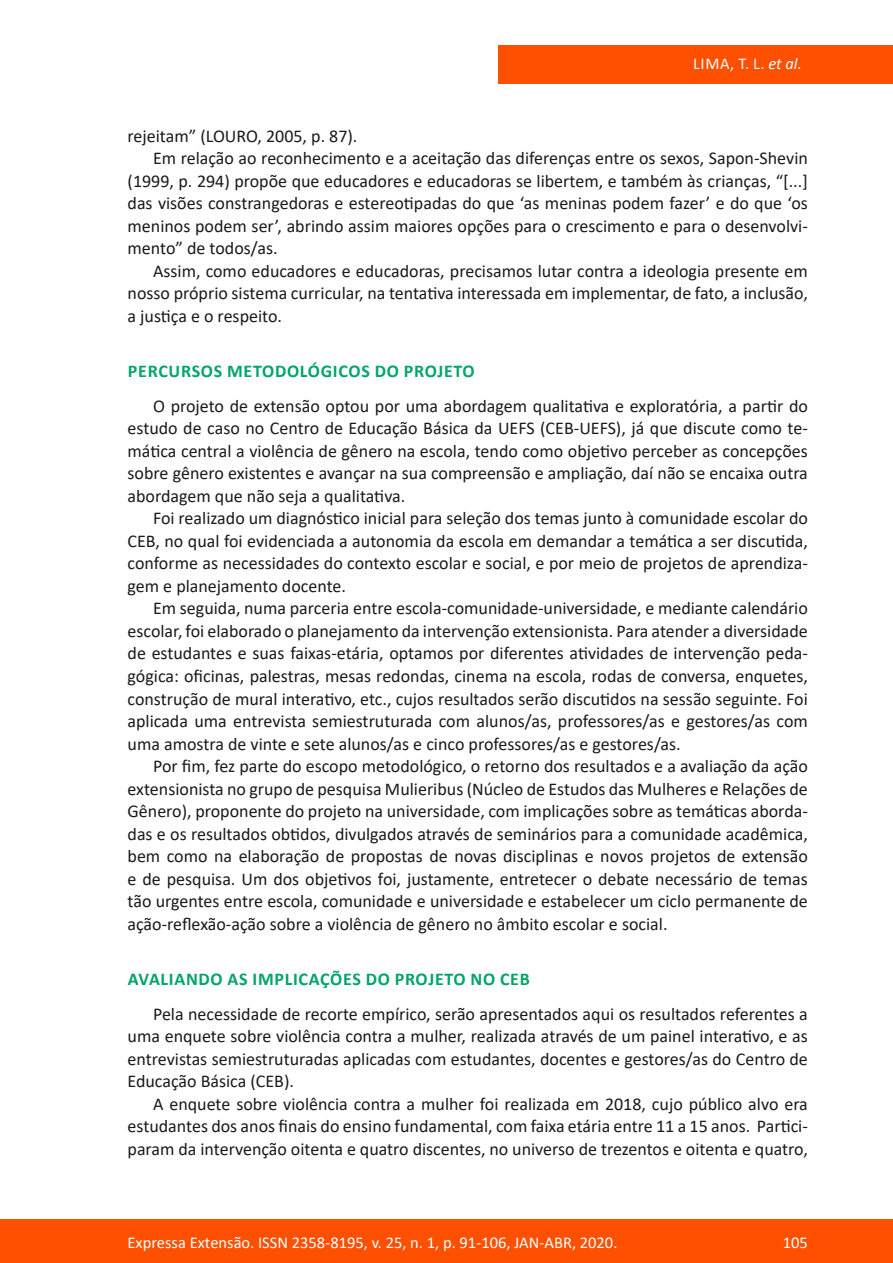
<style>
.page{position:relative;width:893px;height:1263px;background:#fff}
.page>*{position:absolute;margin:0;border:0;box-sizing:border-box;transform-origin:0 0}
.texto{font:18px/22.5px "Calibri";color:#1a1a1a;text-align:justify}
.subtitulo{font:700 18px "Calibri";letter-spacing:.04em;color:#00a567}
.t1{font:16.5px "Calibri";color:#fff}
.s1{font-style:italic}
</style>
<div class="page">
<div style="left:0;top:1219px;width:893px;height:44px;background:#ff4f00"></div>
<div style="left:498px;top:45px;width:395px;height:39px;background:#ff4f00"></div>
<p class="t1" style="left:693px;top:52px;width:110px">LIMA, T. L. <span class="s1">et al.</span></p>
<p class="texto" style="left:128px;top:124px;width:231px">rejeitam” (LOURO, 2005, p. 87).</p>
<p class="texto" style="left:128px;top:147px;width:682px;text-indent:26px">Em relação ao reconhecimento e a aceitação das diferenças entre os sexos, Sapon-Shevin (1999, p. 294) propõe que educadores e educadoras se libertem, e também às crianças, “[...] das visões constrangedoras e estereotipadas do que ‘as meninas podem fazer’ e do que ‘os meninos podem ser’, abrindo assim maiores opções para o crescimento e para o desenvolvi&shy;mento” de todos/as.</p>
<p class="texto" style="left:128px;top:259px;width:682px;text-indent:26px">Assim, como educadores e educadoras, precisamos lutar contra a ideologia presente em nosso próprio sistema curricular, na tentativa interessada em implementar, de fato, a inclusão, a justiça e o respeito.</p>
<p class="subtitulo" style="left:128px;top:359px;width:348px">PERCURSOS METODOLÓGICOS DO PROJETO</p>
<p class="texto" style="left:128px;top:394px;width:682px;text-indent:26px">O projeto de extensão optou por uma abordagem qualitativa e exploratória, a partir do estudo de caso no Centro de Educação Básica da UEFS (CEB-UEFS), já que discute como te&shy;mática central a violência de gênero na escola, tendo como objetivo perceber as concepções sobre gênero existentes e avançar na sua compreensão e ampliação, daí não se encaixa outra abordagem que não seja a qualitativa.</p>
<p class="texto" style="left:128px;top:507px;width:682px;text-indent:26px">Foi realizado um diagnóstico inicial para seleção dos temas junto à comunidade escolar do CEB, no qual foi evidenciada a autonomia da escola em demandar a temática a ser discutida, conforme as necessidades do contexto escolar e social, e por meio de projetos de aprendiza&shy;gem e planejamento docente.</p>
<p class="texto" style="left:128px;top:597px;width:682px;text-indent:26px">Em seguida, numa parceria entre escola-comunidade-universidade, e mediante calendário escolar, foi elaborado o planejamento da intervenção extensionista. Para atender a diversidade de estudantes e suas faixas-etária, optamos por diferentes atividades de intervenção peda&shy;gógica: oficinas, palestras, mesas redondas, cinema na escola, rodas de conversa, enquetes, construção de mural interativo, etc., cujos resultados serão discutidos na sessão seguinte. Foi aplicada uma entrevista semiestruturada com alunos/as, professores/as e gestores/as com uma amostra de vinte e sete alunos/as e cinco professores/as e gestores/as.</p>
<p class="texto" style="left:128px;top:754px;width:682px;text-indent:26px">Por fim, fez parte do escopo metodológico, o retorno dos resultados e a avaliação da ação extensionista no grupo de pesquisa Mulieribus (Núcleo de Estudos das Mulheres e Relações de Gênero), proponente do projeto na universidade, com implicações sobre as temáticas aborda&shy;das e os resultados obtidos, divulgados através de seminários para a comunidade acadêmica, bem como na elaboração de propostas de novas disciplinas e novos projetos de extensão e de pesquisa. Um dos objetivos foi, justamente, entretecer o debate necessário de temas tão urgentes entre escola, comunidade e universidade e estabelecer um ciclo permanente de ação-reflexão-ação sobre a violência de gênero no âmbito escolar e social.</p>
<p class="subtitulo" style="left:128px;top:966px;width:403px">AVALIANDO AS IMPLICAÇÕES DO PROJETO NO CEB</p>
<p class="texto" style="left:128px;top:1002px;width:682px;text-indent:26px">Pela necessidade de recorte empírico, serão apresentados aqui os resultados referentes a uma enquete sobre violência contra a mulher, realizada através de um painel interativo, e as entrevistas semiestruturadas aplicadas com estudantes, docentes e gestores/as do Centro de Educação Básica (CEB).</p>
<p class="texto" style="left:128px;top:1092px;width:682px;text-indent:26px">A enquete sobre violência contra a mulher foi realizada em 2018, cujo público alvo era estudantes dos anos finais do ensino fundamental, com faixa etária entre 11 a 15 anos. Partici&shy;param da intervenção oitenta e quatro discentes, no universo de trezentos e oitenta e quatro,</p>
<p class="t1" style="left:128px;top:1230px;width:491px">Expressa Extensão. ISSN 2358-8195, v. 25, n. 1, p. 91-106, JAN-ABR, 2020.</p>
<p class="t1" style="left:783px;top:1230px;width:27px">105</p>
</div>
